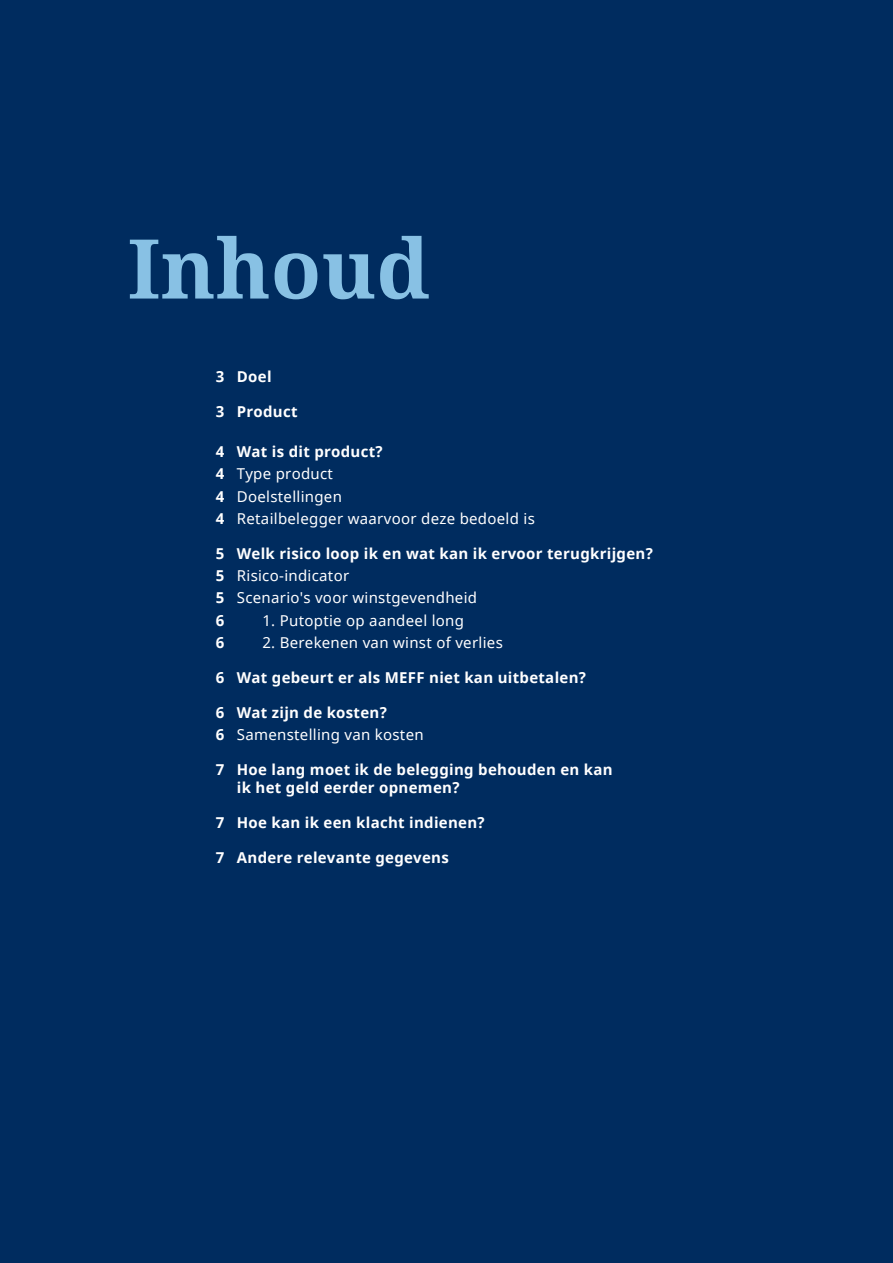
<style>
.page{position:relative;width:893px;height:1263px;background:#002c5f}
.page>*{position:absolute;margin:0;border:0;box-sizing:border-box;transform-origin:0 0}
.t1{font:700 82.5px "Noto Serif";color:#88c1e4}
.t2{font:700 15px/22.2px "Noto Sans";letter-spacing:.02em;color:#fff}
.t3{font:15px/22.2px "Noto Sans";letter-spacing:.02em;color:#fff}
.s1{font-weight:700}
.s2{font-weight:400}
</style>
<div class="page">
<h1 class="t1" style="left:128px;top:211px;width:304px">Inhoud</h1>
<p class="t2" style="left:216px;top:365px;width:57px">3 Doel</p>
<p class="t2" style="left:216px;top:400px;width:83px">3 Product</p>
<p class="t3" style="left:216px;top:440px;width:320px"><span class="s1">4 Wat is dit product?<br>4</span> Type product<br><span class="s1">4</span> Doelstellingen<br><span class="s1">4</span> Retailbelegger waarvoor deze bedoeld is</p>
<p class="t2" style="left:216px;top:542px;width:438px">5 Welk risico loop ik en wat kan ik ervoor terugkrijgen?<br>5 <span class="s2">Risico-indicator<br></span>5 <span class="s2">Scenario's voor winstgevendheid<br></span>6</p>
<p class="t3" style="left:262px;top:609px;width:203px">1. Putoptie op aandeel long</p>
<p class="t2" style="left:216px;top:631px;width:10px">6</p>
<p class="t3" style="left:262px;top:631px;width:242px">2. Berekenen van winst of verlies</p>
<p class="t2" style="left:216px;top:666px;width:372px">6 Wat gebeurt er als MEFF niet kan uitbetalen?</p>
<p class="t3" style="left:216px;top:701px;width:209px"><span class="s1">6 Wat zijn de kosten?<br>6</span> Samenstelling van kosten</p>
<p class="t2" style="left:237px;top:760px;width:377px;line-height:18px;text-indent:-21px">7 Hoe lang moet ik de belegging behouden en kan ik het geld eerder opnemen?</p>
<p class="t2" style="left:216px;top:811px;width:270px">7 Hoe kan ik een klacht indienen?</p>
<p class="t2" style="left:216px;top:846px;width:235px">7 Andere relevante gegevens</p>
</div>
